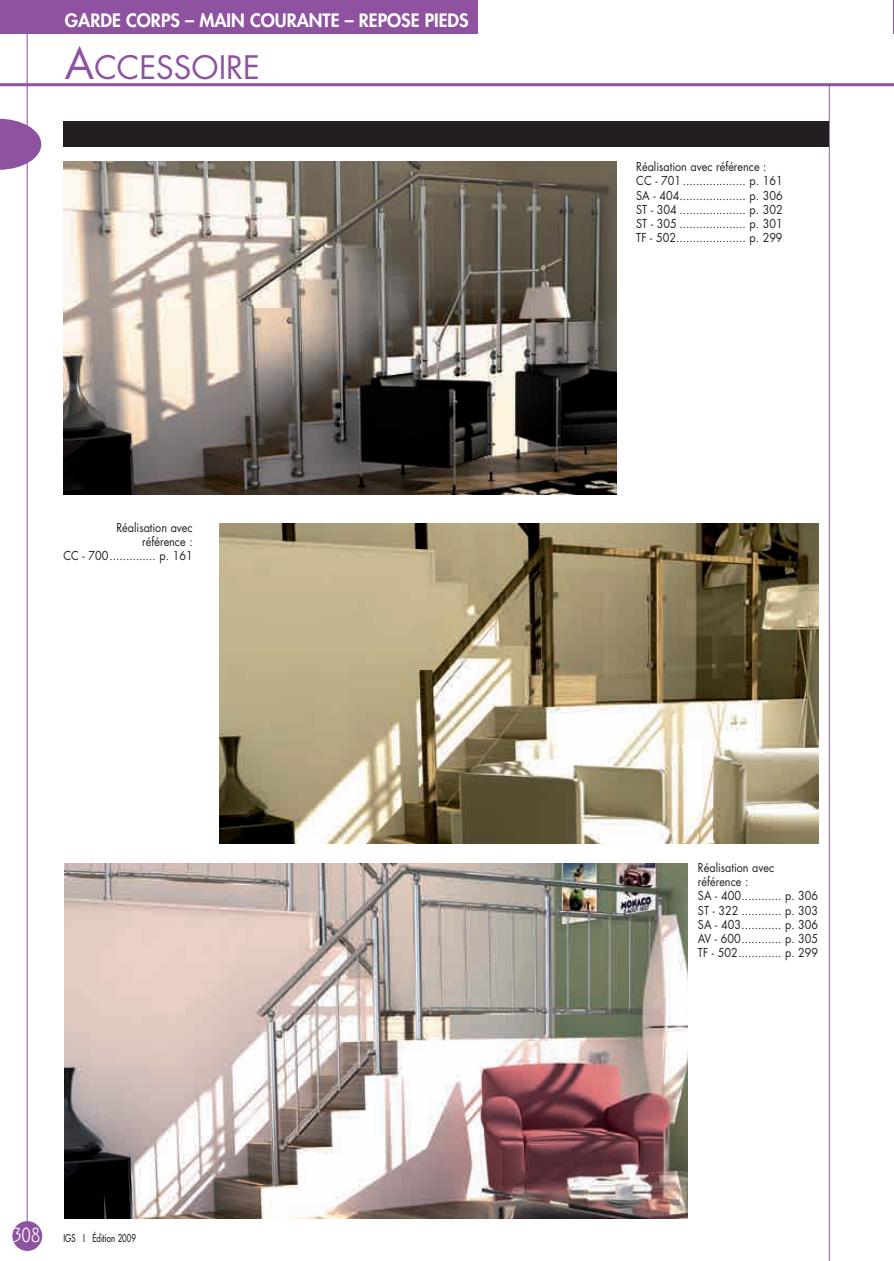
<style>
.page{position:relative;width:894px;height:1261px;background:#fff}
.page>*{position:absolute;margin:0;border:0;box-sizing:border-box;transform-origin:0 0}
.t1{font:31.5px "Futura";color:#8e52a1}
.t2{font:800 18px "Futura";color:#fff}
.t3{font:condensed 18px "Kolo LP";color:#fff;scale:.9 1}
.t4{font:12px/14.2px "Futura";color:#231f20;scale:.9 1}
.t5{font:10.5px "Futura";color:#231f20;scale:.75 1}
.s1{font-size:42px}
</style>
<div class="page">
<hr style="left:893px;top:0;width:1px;height:34px;background:#8e52a1">
<div style="left:12px;top:1221px;width:30px;height:30px;background:#8e52a1;border-radius:50%"></div>
<svg style="left:0;top:119px;width:41px;height:51px"></svg>
<div style="left:0;top:0;width:478px;height:34px;background:#8e52a1"></div>
<hr style="left:828px;top:85px;width:1px;height:1176px;background:#8e52a1">
<hr style="left:0;top:83px;width:893px;height:3px;background:#8e52a1">
<hr style="left:27px;top:34px;width:1px;height:1192px;background:#8e52a1">
<div style="left:63px;top:122px;width:766px;height:25px;background:#231f20"></div>
<img style="left:63px;top:161px;width:553px;height:333px">
<img style="left:219px;top:523px;width:599px;height:320px">
<img style="left:65px;top:863px;width:622px;height:355px">
<h2 class="t2" style="left:65px;top:9px;width:405px">GARDE CORPS – MAIN COURANTE – REPOSE PIEDS</h2>
<h1 class="t1" style="left:65px;top:47px;width:196px"><span class="s1">A</span>CCESSOIRE</h1>
<p class="t4" style="left:63px;top:520px;width:145px;text-align:right">Réalisation avec<br>référence :<br>CC - 700.............. p. 161</p>
<h2 class="t3" style="left:14px;top:1225px;width:30px">308</h2>
<p class="t5" style="left:63px;top:1231px;width:98px">IGS I Édition 2009</p>
<p class="t4" style="left:636px;top:160px;width:164px">Réalisation avec référence :<br>CC - 701................... p. 161<br>SA - 404.................... p. 306<br>ST - 304 .................... p. 302<br>ST - 305 .................... p. 301<br>TF - 502..................... p. 299</p>
<p class="t4" style="left:698px;top:860px;width:135px">Réalisation avec référence :<br>SA - 400............ p. 306<br>ST - 322 ............ p. 303<br>SA - 403............ p. 306<br>AV - 600............ p. 305<br>TF - 502............. p. 299</p>
</div>
